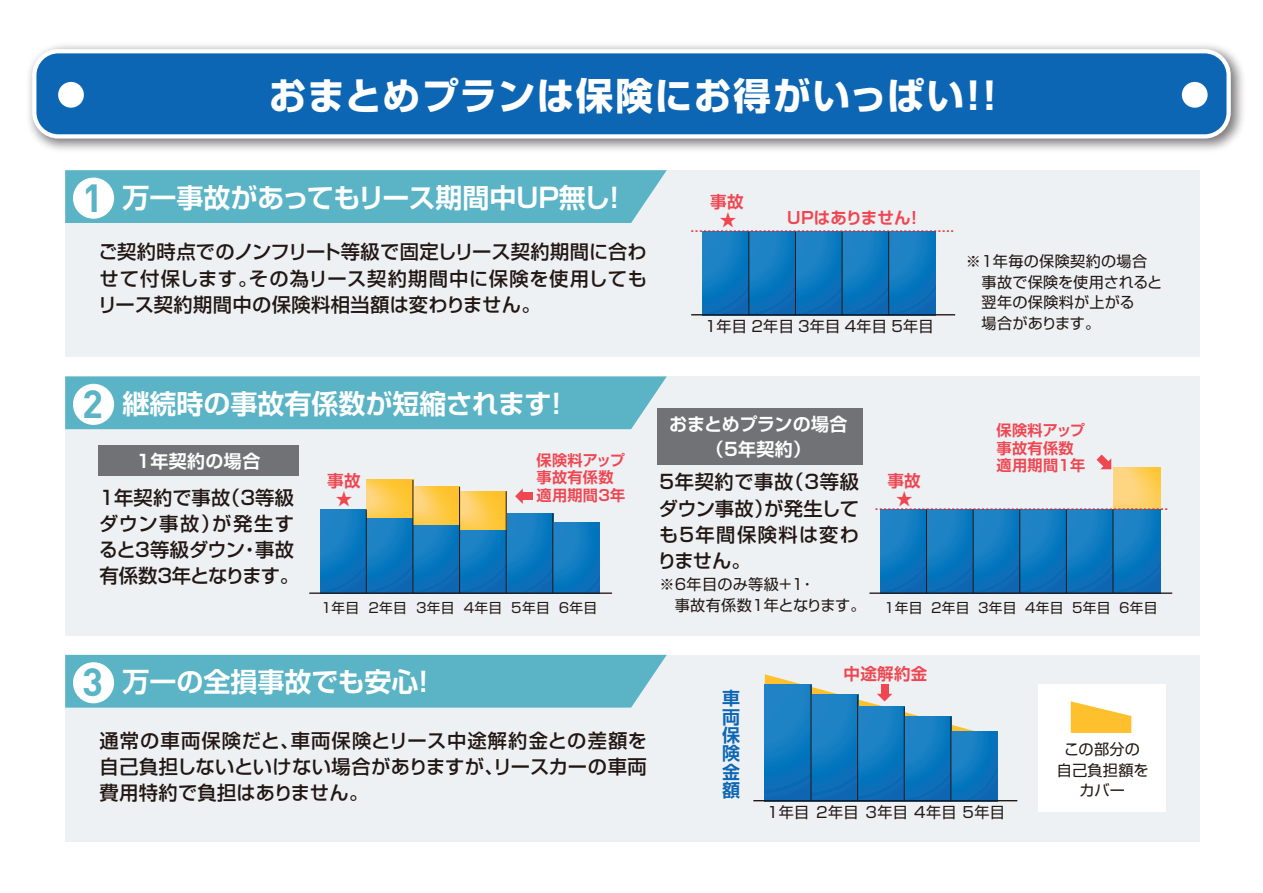
<style>
.page{position:relative;width:1263px;height:893px;background:#fff}
.page>*{position:absolute;margin:0;border:0;box-sizing:border-box;transform-origin:0 0}
.t1{font:700 37.5px "Shin Go Pr 6 N";letter-spacing:.04em;color:#fff}
.t2{font:700 27px "Shin Go Pr 6 N De";color:#fff}
.t3{font:500 19.35px/26.1px "Shin Go Pr 6 N";letter-spacing:.02em;color:#221713;text-align:justify}
.t4{font:500 19.35px/26.1px "Shin Go Pr 6 N";color:#221713}
.t5{font:700 18px/24.8px "Shin Go Pr 6 N De";letter-spacing:.02em;color:#fff;text-align:center}
.t6{font:700 18px/18.3px "Shin Go Pr 6 N De";color:#0d66b3;text-align:justify}
.t7{font:700 16.5px "Shin Go Pr 6 N De";letter-spacing:.02em;color:#ef4752}
.t8{font:700 16.5px "Shin Go Pr 6 N De";color:#ef4752}
.t9{font:15.15px/20.7px "Shin Go Pr 6 N";letter-spacing:.015em;color:#221713}
.t10{font:700 15.15px/17.5px "Shin Go Pr 6 N De";letter-spacing:.02em;color:#ef4752}
.t11{font:13.8px "Shin Go Pr 6 N";letter-spacing:.015em;color:#221713}
.s1{font-family:"DIN";font-size:38.7px;color:#5ab4c6}
</style>
<div class="page">
<div style="left:65px;top:170px;width:1134px;height:187px;background:#eef1f4"></div>
<div style="left:65px;top:376px;width:1134px;height:259px;background:#eef1f4"></div>
<div style="left:65px;top:655px;width:1134px;height:187px;background:#eef1f4"></div>
<img style="left:29px;top:45px;width:1214px;height:105px">
<div style="left:34px;top:51px;width:1195px;height:85px;background:#0d66b3;border-radius:24px"></div>
<div style="left:32px;top:49px;width:1199px;height:90px;border:4px solid #fff;border-radius:24px"></div>
<div style="left:58px;top:82px;width:26px;height:26px;background:#fff;border-radius:50%"></div>
<div style="left:1182px;top:82px;width:25px;height:26px;background:#fff;border-radius:50%"></div>
<div style="left:65px;top:170px;width:602px;height:53px;background:#5ab4c6"></div>
<div style="left:73px;top:178px;width:41px;height:41px;background:#fff;border-radius:50%"></div>
<div style="left:65px;top:655px;width:602px;height:53px;background:#5ab4c6"></div>
<div style="left:73px;top:662px;width:41px;height:41px;background:#fff;border-radius:50%"></div>
<div style="left:65px;top:376px;width:602px;height:53px;background:#5ab4c6"></div>
<div style="left:73px;top:384px;width:41px;height:41px;background:#fff;border-radius:50%"></div>
<div style="left:98px;top:445px;width:201px;height:30px;background:#717275"></div>
<div style="left:1039px;top:684px;width:127px;height:127px;background:#fff"></div>
<svg style="left:703px;top:232px;width:45px;height:82px;background:#1078be"></svg>
<svg style="left:320px;top:509px;width:46px;height:83px;background:#1077bd"></svg>
<svg style="left:367px;top:518px;width:45px;height:74px;background:#0f77be"></svg>
<svg style="left:367px;top:480px;width:45px;height:38px;background:#feca4b"></svg>
<svg style="left:1113px;top:468px;width:47px;height:40px;background:#fed16b"></svg>
<svg style="left:413px;top:524px;width:46px;height:68px;background:#1276b9"></svg>
<svg style="left:460px;top:529px;width:46px;height:63px;background:#1176b9"></svg>
<svg style="left:507px;top:513px;width:45px;height:79px;background:#1078be"></svg>
<svg style="left:553px;top:523px;width:47px;height:69px;background:#0f79be"></svg>
<svg style="left:749px;top:232px;width:46px;height:82px;background:#1077bd"></svg>
<svg style="left:796px;top:232px;width:46px;height:82px;background:#1077bd"></svg>
<svg style="left:843px;top:232px;width:45px;height:82px;background:#1078be"></svg>
<svg style="left:889px;top:232px;width:47px;height:82px;background:#1077bd"></svg>
<hr style="left:691px;top:314px;width:264px;height:1px;background:#221713">
<svg style="left:691px;top:230px;width:263px;height:2px"></svg>
<div style="left:765px;top:685px;width:46px;height:116px;background:#0e66b3"></div>
<div style="left:811px;top:695px;width:47px;height:106px;background:#0e66b3"></div>
<div style="left:858px;top:707px;width:47px;height:94px;background:#0e67b3"></div>
<div style="left:905px;top:717px;width:46px;height:84px;background:#0e68b4"></div>
<div style="left:951px;top:732px;width:47px;height:69px;background:#0a70b9"></div>
<hr style="left:753px;top:800px;width:264px;height:1px;background:#221713">
<svg style="left:1071px;top:701px;width:60px;height:32px"></svg>
<hr style="left:309px;top:592px;width:303px;height:2px;background:#221713">
<div style="left:520px;top:493px;width:12px;height:7px;background:#ef4752"></div>
<svg style="left:515px;top:488px;width:8px;height:16px"></svg>
<svg style="left:765px;top:674px;width:215px;height:123px"></svg>
<div style="left:658px;top:408px;width:205px;height:57px;background:#717275"></div>
<svg style="left:1096px;top:455px;width:15px;height:14px"></svg>
<svg style="left:880px;top:510px;width:46px;height:82px;background:#1078be"></svg>
<svg style="left:927px;top:510px;width:46px;height:82px;background:#1077bd"></svg>
<svg style="left:974px;top:510px;width:45px;height:82px;background:#1078be"></svg>
<svg style="left:1020px;top:510px;width:46px;height:82px;background:#1077bd"></svg>
<svg style="left:1067px;top:510px;width:45px;height:82px;background:#1078be"></svg>
<svg style="left:1113px;top:510px;width:47px;height:82px;background:#1076bc"></svg>
<hr style="left:869px;top:592px;width:303px;height:2px;background:#221713">
<svg style="left:875px;top:508px;width:293px;height:2px"></svg>
<svg style="left:413px;top:487px;width:46px;height:37px;background:#fbc94d"></svg>
<svg style="left:460px;top:491px;width:46px;height:38px;background:#fcc94d"></svg>
<hr style="left:366px;top:509px;width:1px;height:84px;background:#221713">
<hr style="left:412px;top:480px;width:1px;height:113px;background:#221713">
<hr style="left:459px;top:487px;width:1px;height:106px;background:#221713">
<hr style="left:506px;top:491px;width:1px;height:102px;background:#221713">
<hr style="left:552px;top:513px;width:1px;height:80px;background:#221713">
<hr style="left:973px;top:509px;width:1px;height:84px;background:#221713">
<hr style="left:1019px;top:509px;width:1px;height:84px;background:#221713">
<hr style="left:1066px;top:509px;width:1px;height:84px;background:#221713">
<hr style="left:1112px;top:509px;width:1px;height:84px;background:#221713">
<hr style="left:926px;top:509px;width:1px;height:84px;background:#221713">
<hr style="left:748px;top:232px;width:1px;height:83px;background:#221713">
<hr style="left:795px;top:232px;width:1px;height:83px;background:#221713">
<hr style="left:842px;top:232px;width:1px;height:83px;background:#221713">
<hr style="left:888px;top:232px;width:1px;height:83px;background:#221713">
<hr style="left:810px;top:685px;width:1px;height:116px;background:#221713">
<hr style="left:857px;top:695px;width:1px;height:106px;background:#221713">
<hr style="left:904px;top:707px;width:1px;height:94px;background:#221713">
<hr style="left:950px;top:717px;width:1px;height:84px;background:#221713">
<h1 class="t1" style="left:269px;top:66px;width:741px">おまとめプランは保険にお得がいっぱい！！</h1>
<h2 class="t2" style="left:82px;top:175px;width:547px"><span class="s1">1</span> 万一事故があってもリース期間中UP無し！</h2>
<p class="t3" style="left:98px;top:238px;width:551px">ご契約時点でのノンフリート等級で固定しリース契約期間に合わせて付保します。その為リース契約期間中に保険を使用してもリース契約期間中の保険料相当額は変わりません。</p>
<p class="t7" style="left:710px;top:188px;width:35px">事故</p>
<p class="t7" style="left:720px;top:206px;width:18px">★</p>
<p class="t8" style="left:787px;top:204px;width:137px">UPはありません！</p>
<p class="t9" style="left:703px;top:315px;width:232px">１年目 2年目 3年目 4年目 5年目</p>
<p class="t9" style="left:981px;top:250px;width:182px;text-indent:-16px">※１年毎の保険契約の場合事故で保険を使用されると翌年の保険料が上がる<br>場合があります。</p>
<h2 class="t2" style="left:82px;top:382px;width:489px"><span class="s1">2</span> 継続時の事故有係数が短縮されます！</h2>
<p class="t5" style="left:134px;top:448px;width:127px">１年契約の場合</p>
<p class="t10" style="left:536px;top:451px;width:90px">保険料アップ事故有係数適用期間3年</p>
<p class="t7" style="left:327px;top:467px;width:35px">事故</p>
<p class="t4" style="left:97px;top:483px;width:204px">１年契約で事故（3等級ダウン事故）が発生すると3等級ダウン・事故有係数3年となります。</p>
<p class="t7" style="left:336px;top:485px;width:18px">★</p>
<p class="t11" style="left:319px;top:597px;width:279px">１年目 2年目 3年目 4年目 5年目 6年目</p>
<p class="t5" style="left:669px;top:411px;width:180px">おまとめプランの場合（5年契約）</p>
<p class="t10" style="left:997px;top:421px;width:90px">保険料アップ事故有係数適用期間1年</p>
<p class="t3" style="left:658px;top:468px;width:203px">5年契約で事故（3等級ダウン事故）が発生しても5年間保険料は変わりません。</p>
<p class="t9" style="left:659px;top:573px;width:208px">※6年目のみ等級＋1・<br>　事故有係数1年となります。</p>
<p class="t7" style="left:887px;top:467px;width:35px">事故</p>
<p class="t7" style="left:896px;top:485px;width:18px">★</p>
<p class="t11" style="left:882px;top:597px;width:276px">１年目 2年目 3年目 4年目 5年目 6年目</p>
<h2 class="t2" style="left:82px;top:660px;width:356px"><span class="s1">3</span> 万一の全損事故でも安心！</h2>
<p class="t3" style="left:99px;top:727px;width:549px">通常の車両保険だと、車両保険とリース中途解約金との差額を自己負担しないといけない場合がありますが、リースカーの車両費用特約で負担はありません。</p>
<p class="t6" style="left:722px;top:688px;width:19px">車両保険金額</p>
<p class="t7" style="left:843px;top:660px;width:85px">中途解約金</p>
<p class="t9" style="left:765px;top:801px;width:241px">１年目 2年目 3年目 4年目 5年目</p>
<p class="t9" style="left:1057px;top:738px;width:93px;text-align:center">この部分の自己負担額をカバー</p>
</div>
